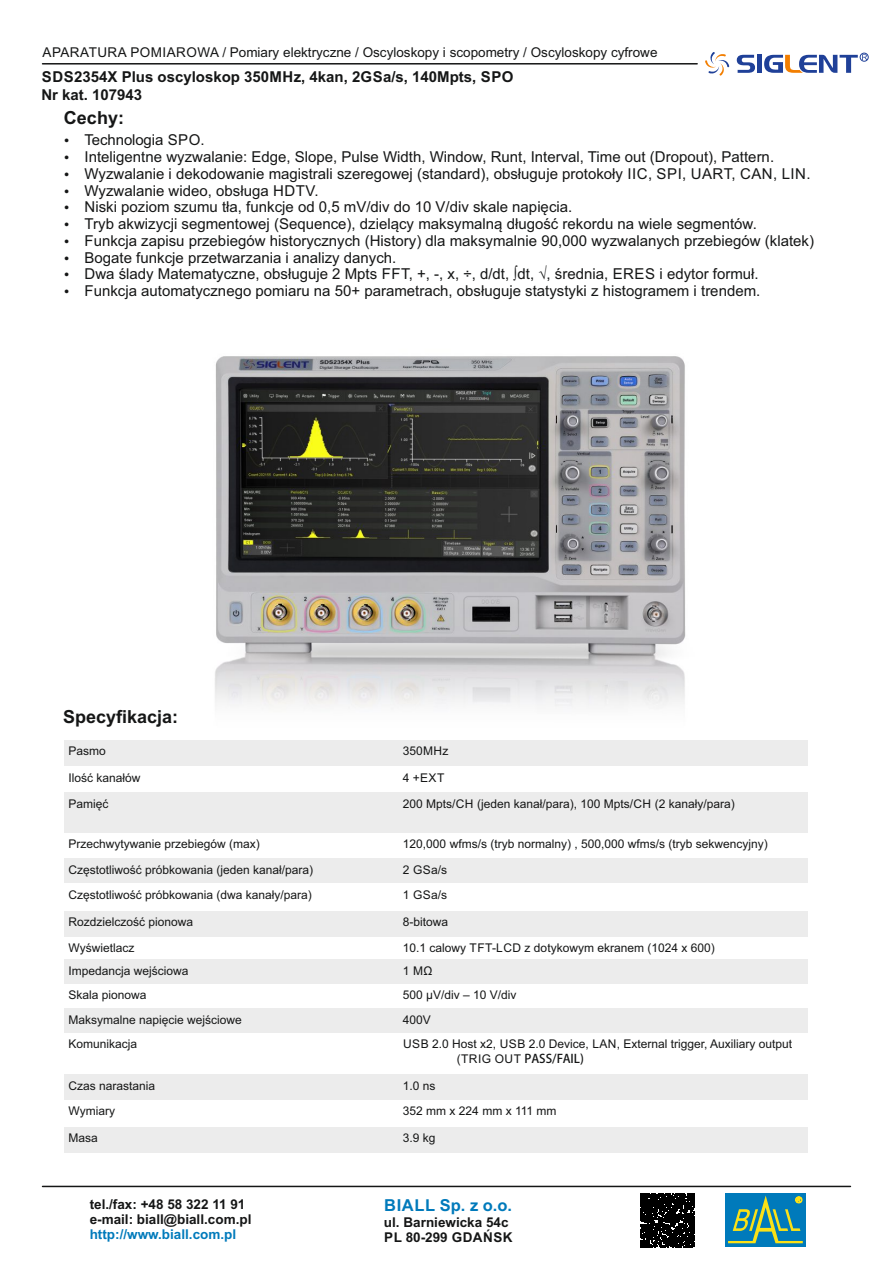
<style>
.page{position:relative;width:893px;height:1263px;background:#fff}
.page>*{position:absolute;margin:0;border:0;box-sizing:border-box;transform-origin:0 0}
.t1{font:700 18px "Arial";color:#151616}
.t2{font:700 16.5px "Arial";letter-spacing:.035em;color:#007abb}
.t3{font:15px "Arial";color:#151616}
.t4{font:700 15px "Arial";color:#151616}
.t5{font:13.5px "Arial";color:#151616}
.t6{font:700 13.5px/15.1px "Arial";color:#151616}
.t7{font:700 13.5px "Arial";color:#007abb}
.t8{font:12px "Arial";color:#151616}
.t9{font:500 12px "Koz Go Pro";color:#151616}
.s1{font-family:"Arial";font-weight:400}
</style>
<div class="page">
<img style="left:215px;top:356px;width:471px;height:351px">
<hr style="left:43px;top:63px;width:654px;height:2px;background:#151616">
<hr style="left:43px;top:1186px;width:807px;height:1px;background:#151616">
<div style="left:725px;top:1193px;width:81px;height:54px;background:#007abb"></div>
<svg style="left:728px;top:1195px;width:75px;height:48px"></svg>
<svg style="left:641px;top:1193px;width:53px;height:54px;background:#111"></svg>
<svg style="left:705px;top:52px;width:24px;height:24px"></svg>
<svg style="left:737px;top:55px;width:18px;height:18px"></svg>
<div style="left:757px;top:55px;width:5px;height:18px;background:#1f4098"></div>
<svg style="left:764px;top:54px;width:103px;height:19px"></svg>
<div style="left:860px;top:53px;width:8px;height:9px;border:1px solid #1f4098;border-radius:50%"></div>
<div style="left:64px;top:740px;width:335px;height:26px;background:#ececec"></div>
<div style="left:399px;top:740px;width:408px;height:26px;background:#ececec"></div>
<div style="left:64px;top:793px;width:335px;height:40px;background:#ececec"></div>
<div style="left:399px;top:793px;width:408px;height:40px;background:#ececec"></div>
<div style="left:64px;top:859px;width:335px;height:25px;background:#ececec"></div>
<div style="left:399px;top:859px;width:408px;height:25px;background:#ececec"></div>
<div style="left:64px;top:911px;width:335px;height:26px;background:#ececec"></div>
<div style="left:399px;top:911px;width:408px;height:26px;background:#ececec"></div>
<div style="left:64px;top:960px;width:335px;height:24px;background:#ececec"></div>
<div style="left:399px;top:960px;width:408px;height:24px;background:#ececec"></div>
<div style="left:64px;top:1009px;width:335px;height:24px;background:#ececec"></div>
<div style="left:399px;top:1009px;width:408px;height:24px;background:#ececec"></div>
<div style="left:64px;top:1075px;width:335px;height:25px;background:#ececec"></div>
<div style="left:399px;top:1075px;width:408px;height:25px;background:#ececec"></div>
<div style="left:64px;top:1127px;width:335px;height:26px;background:#ececec"></div>
<div style="left:399px;top:1127px;width:408px;height:26px;background:#ececec"></div>
<p class="t5" style="left:43px;top:47px;width:616px">APARATURA POMIAROWA / Pomiary elektryczne / Oscyloskopy i scopometry / Oscyloskopy cyfrowe</p>
<p class="t4" style="left:42px;top:71px;width:473px">SDS2354X Plus oscyloskop 350MHz, 4kan, 2GSa/s, 140Mpts, SPO</p>
<p class="t4" style="left:41px;top:89px;width:102px">Nr kat. 107943</p>
<p class="t1" style="left:64px;top:111px;width:62px">Cechy:</p>
<p class="t3" style="left:64px;top:134px;width:142px">• Technologia SPO.</p>
<p class="t3" style="left:64px;top:151px;width:712px">• Inteligentne wyzwalanie: Edge, Slope, Pulse Width, Window, Runt, Interval, Time out (Dropout), Pattern.</p>
<p class="t3" style="left:64px;top:168px;width:748px">• Wyzwalanie i dekodowanie magistrali szeregowej (standard), obsługuje protokoły IIC, SPI, UART, CAN, LIN.</p>
<p class="t3" style="left:64px;top:185px;width:256px">• Wyzwalanie wideo, obsługa HDTV.</p>
<p class="t3" style="left:64px;top:201px;width:510px">• Niski poziom szumu tła, funkcje od 0,5 mV/div do 10 V/div skale napięcia.</p>
<p class="t3" style="left:64px;top:218px;width:695px">• Tryb akwizycji segmentowej (Sequence), dzielący maksymalną długość rekordu na wiele segmentów.</p>
<p class="t3" style="left:64px;top:235px;width:752px">• Funkcja zapisu przebiegów historycznych (History) dla maksymalnie 90,000 wyzwalanych przebiegów (klatek)</p>
<p class="t3" style="left:64px;top:252px;width:334px">• Bogate funkcje przetwarzania i analizy danych.</p>
<p class="t3" style="left:64px;top:268px;width:696px">• Dwa ślady Matematyczne, obsługuje 2 Mpts FFT, +, -, x, ÷, d/dt, ∫dt, √, średnia, ERES i edytor formuł.</p>
<p class="t3" style="left:64px;top:285px;width:698px">• Funkcja automatycznego pomiaru na 50+ parametrach, obsługuje statystyki z histogramem i trendem.</p>
<p class="t1" style="left:63px;top:710px;width:117px">Specyfikacja:</p>
<p class="t8" style="left:68px;top:747px;width:39px">Pasmo</p>
<p class="t8" style="left:403px;top:747px;width:47px">350MHz</p>
<p class="t8" style="left:68px;top:773px;width:74px">Ilość kanałów</p>
<p class="t8" style="left:403px;top:773px;width:43px">4 +EXT</p>
<p class="t8" style="left:68px;top:799px;width:42px">Pamięć</p>
<p class="t8" style="left:403px;top:799px;width:333px">200 Mpts/CH (jeden kanał/para), 100 Mpts/CH (2 kanały/para)</p>
<p class="t8" style="left:68px;top:839px;width:193px">Przechwytywanie przebiegów (max)</p>
<p class="t8" style="left:403px;top:839px;width:366px">120,000 wfms/s (tryb normalny) , 500,000 wfms/s (tryb sekwencyjny)</p>
<p class="t8" style="left:68px;top:865px;width:246px">Częstotliwość próbkowania (jeden kanał/para)</p>
<p class="t8" style="left:403px;top:865px;width:46px">2 GSa/s</p>
<p class="t8" style="left:68px;top:890px;width:245px">Częstotliwość próbkowania (dwa kanały/para)</p>
<p class="t8" style="left:403px;top:890px;width:46px">1 GSa/s</p>
<p class="t8" style="left:68px;top:917px;width:126px">Rozdzielczość pionowa</p>
<p class="t8" style="left:403px;top:917px;width:47px">8-bitowa</p>
<p class="t8" style="left:68px;top:943px;width:67px">Wyświetlacz</p>
<p class="t8" style="left:403px;top:943px;width:313px">10.1 calowy TFT-LCD z dotykowym ekranem (1024 x 600)</p>
<p class="t8" style="left:68px;top:966px;width:122px">Impedancja wejściowa</p>
<p class="t8" style="left:403px;top:966px;width:31px">1 MΩ</p>
<p class="t8" style="left:68px;top:991px;width:80px">Skala pionowa</p>
<p class="t8" style="left:403px;top:991px;width:115px">500 μV/div – 10 V/div</p>
<p class="t8" style="left:68px;top:1015px;width:175px">Maksymalne napięcie wejściowe</p>
<p class="t8" style="left:403px;top:1015px;width:30px">400V</p>
<p class="t8" style="left:68px;top:1039px;width:70px">Komunikacja</p>
<p class="t8" style="left:403px;top:1039px;width:391px">USB 2.0 Host x2, USB 2.0 Device, LAN, External trigger, Auxiliary output</p>
<p class="t9" style="left:457px;top:1052px;width:128px"><span class="s1">(TRIG OUT</span> PASS/FAIL)</p>
<p class="t8" style="left:68px;top:1081px;width:88px">Czas narastania</p>
<p class="t8" style="left:403px;top:1081px;width:34px">1.0 ns</p>
<p class="t8" style="left:68px;top:1106px;width:48px">Wymiary</p>
<p class="t8" style="left:403px;top:1106px;width:155px">352 mm x 224 mm x 111 mm</p>
<p class="t8" style="left:68px;top:1133px;width:31px">Masa</p>
<p class="t8" style="left:403px;top:1133px;width:34px">3.9 kg</p>
<p class="t6" style="left:90px;top:1198px;width:163px">tel./fax: +48 58 322 11 91 e-mail: biall@biall.com.pl</p>
<p class="t7" style="left:90px;top:1229px;width:148px">http://www.biall.com.pl</p>
<p class="t2" style="left:384px;top:1199px;width:129px">BIALL Sp. z o.o.</p>
<p class="t6" style="left:384px;top:1215px;width:130px">ul. Barniewicka 54c<br>PL 80-299 GDAŃSK</p>
</div>
